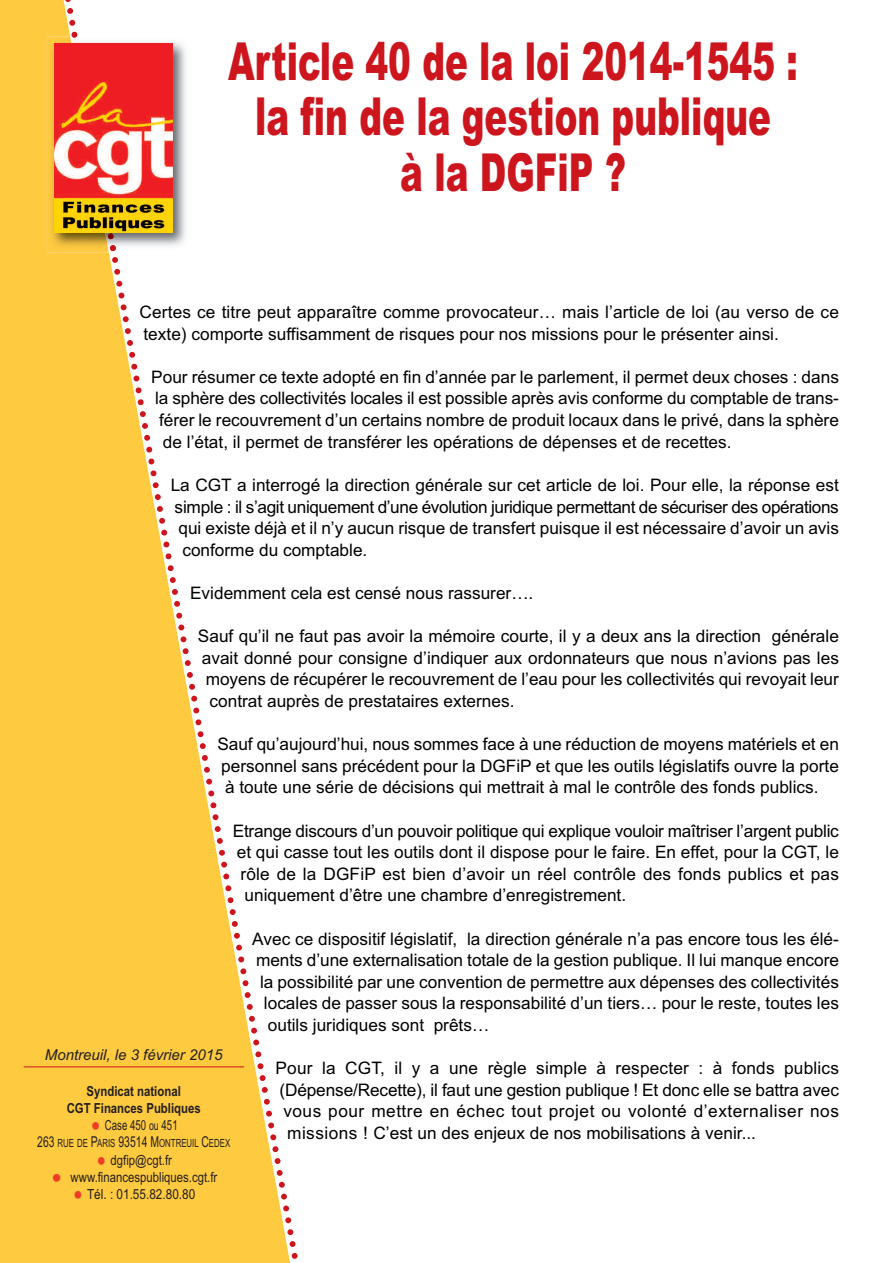
<style>
.page{position:relative;width:893px;height:1263px;background:#fff}
.page>*{position:absolute;margin:0;border:0;box-sizing:border-box;transform-origin:0 0}
.t1{font:900 52.5px/55.5px "Arial";color:#cd151d;text-align:center;scale:.65 1}
.t2{font:17.25px/21.6px "Arial";color:#000}
.t3{font:17.25px "Arial";letter-spacing:-.025em;color:#000}
.t4{font:17.25px "Arial";letter-spacing:.03em;color:#000}
.t5{font:italic 15px "Arial";color:#231f20}
.t6{font:13.8px/16.8px "Arial Narrow";color:#231f20;text-align:center}
.t7{font:700 13.8px "Arial Narrow";color:#231f20}
.t8{font:13.8px "Arial";color:#231f20;scale:.85 1}
.t9{font:13.8px "Arial Narrow";color:#231f20;scale:.85 1}
.t10{font:11.25px "Arial Narrow";color:#231f20;scale:.85 1}
.s1{font-size:12.75px}
.s2{font-size:15px}
</style>
<div class="page">
<svg style="left:0;top:0;width:298px;height:1263px;fill:#feca3f"></svg>
<hr style="left:24px;top:1066px;width:220px;height:1px;background:#cd151d">
<img style="left:109px;top:36px;width:83px;height:216px">
<img style="left:47px;top:36px;width:62px;height:216px">
<img style="left:54px;top:43px;width:119px;height:190px">
<svg style="left:92px;top:1122px;width:7px;height:8px"></svg>
<svg style="left:98px;top:1157px;width:7px;height:8px"></svg>
<svg style="left:53px;top:1174px;width:7px;height:7px"></svg>
<svg style="left:75px;top:1190px;width:6px;height:8px"></svg>
<h1 class="t1" style="left:228px;top:34px;width:878px">Article 40 de la loi 2014-1545 : la fin de la gestion publique<br>à la DGFiP ?</h1>
<p class="t2" style="left:140px;top:301px;width:701px">Certes ce titre peut apparaître comme provocateur… mais l’article de loi (au verso de ce texte) comporte suffisamment de risques pour nos missions pour le présenter ainsi.</p>
<p class="t2" style="left:151px;top:366px;width:689px">Pour résumer ce texte adopté en fin d’année par le parlement, il permet deux choses : dans</p>
<p class="t2" style="left:155px;top:388px;width:685px">la sphère des collectivités locales il est possible après avis conforme du comptable de trans-</p>
<p class="t2" style="left:159px;top:409px;width:681px">férer le recouvrement d’un certains nombre de produit locaux dans le privé, dans la sphère</p>
<p class="t2" style="left:163px;top:431px;width:570px">de l’état, il permet de transférer les opérations de dépenses et de recettes.</p>
<p class="t2" style="left:171px;top:474px;width:670px">La CGT a interrogé la direction générale sur cet article de loi. Pour elle, la réponse est</p>
<p class="t3" style="left:175px;top:496px;width:666px">simple : il s’agit uniquement d’une évolution juridique permettant de sécuriser des opérations</p>
<p class="t2" style="left:178px;top:517px;width:662px">qui existe déjà et il n’y aucun risque de transfert puisque il est nécessaire d’avoir un avis</p>
<p class="t2" style="left:182px;top:539px;width:187px">conforme du comptable.</p>
<p class="t2" style="left:190px;top:582px;width:345px">Evidemment cela est censé nous rassurer….</p>
<p class="t2" style="left:198px;top:625px;width:642px">Sauf qu’il ne faut pas avoir la mémoire courte, il y a deux ans la direction générale</p>
<p class="t2" style="left:202px;top:647px;width:639px">avait donné pour consigne d’indiquer aux ordonnateurs que nous n’avions pas les</p>
<p class="t2" style="left:206px;top:668px;width:635px">moyens de récupérer le recouvrement de l’eau pour les collectivités qui revoyait leur</p>
<p class="t2" style="left:210px;top:690px;width:306px">contrat auprès de prestataires externes.</p>
<p class="t2" style="left:217px;top:733px;width:623px;text-align:justify">Sauf qu’aujourd’hui, nous sommes face à une réduction de moyens matériels et en personnel sans précédent pour la DGFiP et que les outils législatifs ouvre la porte à toute une série de décisions qui mettrait à mal le contrôle des fonds publics.</p>
<p class="t2" style="left:233px;top:820px;width:608px">Etrange discours d’un pouvoir politique qui explique vouloir maîtriser l’argent public</p>
<p class="t2" style="left:237px;top:841px;width:604px">et qui casse tout les outils dont il dispose pour le faire. En effet, pour la CGT, le</p>
<p class="t2" style="left:241px;top:863px;width:600px">rôle de la DGFiP est bien d’avoir un réel contrôle des fonds publics et pas</p>
<p class="t2" style="left:245px;top:884px;width:383px">uniquement d’être une chambre d’enregistrement.</p>
<p class="t2" style="left:252px;top:928px;width:588px">Avec ce dispositif législatif, la direction générale n’a pas encore tous les élé-</p>
<p class="t2" style="left:256px;top:949px;width:584px">ments d’une externalisation totale de la gestion publique. Il lui manque encore</p>
<p class="t2" style="left:260px;top:971px;width:580px">la possibilité par une convention de permettre aux dépenses des collectivités</p>
<p class="t2" style="left:264px;top:992px;width:576px">locales de passer sous la responsabilité d’un tiers… pour le reste, toutes les</p>
<p class="t2" style="left:268px;top:1014px;width:223px">outils juridiques sont prêts…</p>
<p class="t2" style="left:276px;top:1057px;width:565px">Pour la CGT, il y a une règle simple à respecter : à fonds publics</p>
<p class="t2" style="left:279px;top:1079px;width:561px">(Dépense/Recette), il faut une gestion publique ! Et donc elle se battra avec</p>
<p class="t4" style="left:283px;top:1101px;width:557px">vous pour mettre en échec tout projet ou volonté d’externaliser nos</p>
<p class="t2" style="left:287px;top:1122px;width:470px">missions ! C’est un des enjeux de nos mobilisations à venir...</p>
<p class="t5" style="left:45px;top:1046px;width:179px">Montreuil, le 3 février 2015</p>
<p class="t7" style="left:87px;top:1083px;width:96px">Syndicat national</p>
<p class="t7" style="left:67px;top:1100px;width:136px">CGT Finances Publiques</p>
<p class="t9" style="left:105px;top:1117px;width:87px">Case 450 <span class="s1">ou</span> 451</p>
<p class="t10" style="left:37px;top:1136px;width:229px"><span class="s2">263</span> RUE DE <span class="s2">P</span>ARIS <span class="s2">93514 M</span>ONTREUIL <span class="s2">C</span>EDEX</p>
<p class="t6" style="left:71px;top:1152px;width:148px">dgfip@cgt.fr www.financespubliques.cgt.fr</p>
<p class="t8" style="left:87px;top:1186px;width:129px">Tél. : 01.55.82.80.80</p>
</div>
